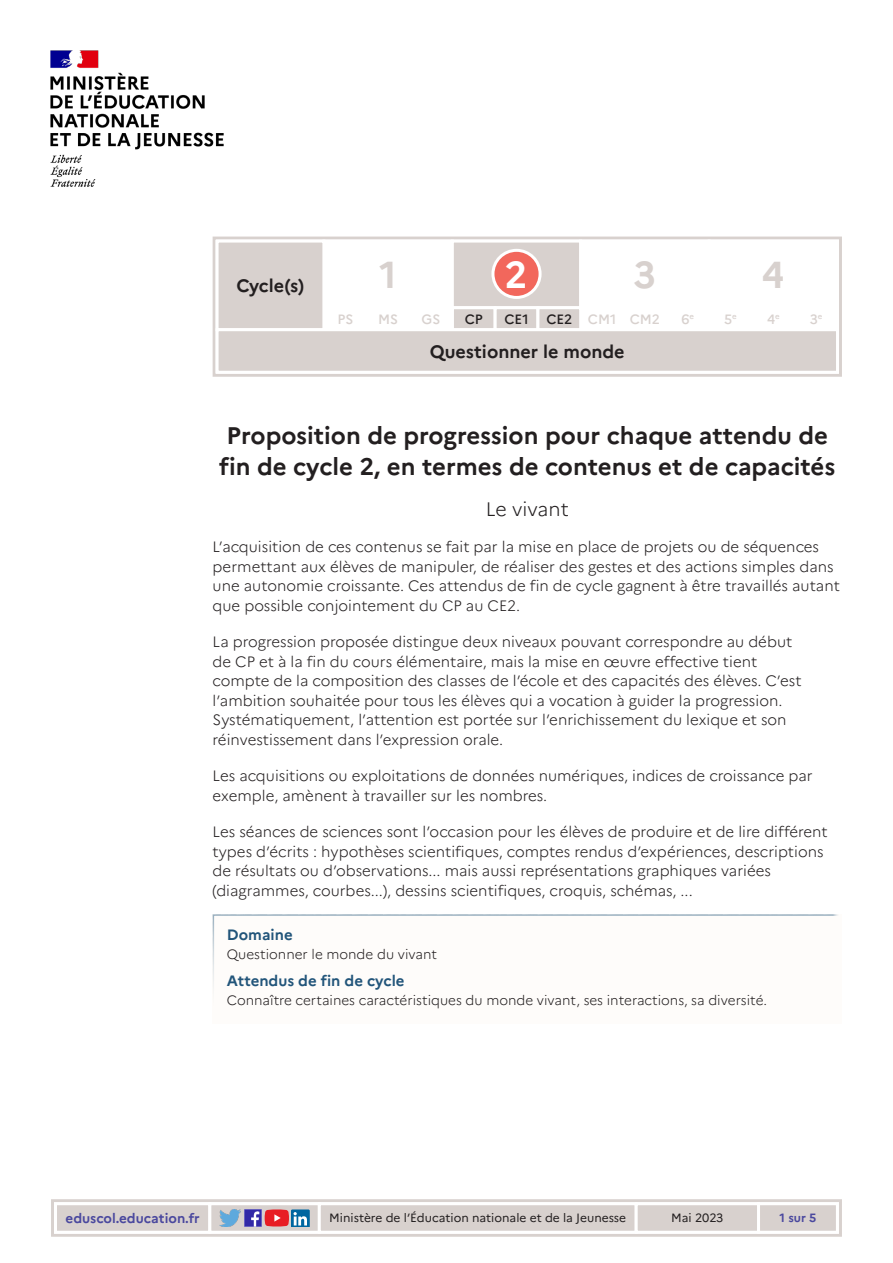
<style>
.page{position:relative;width:893px;height:1263px;background:#fff}
.page>*{position:absolute;margin:0;border:0;box-sizing:border-box;transform-origin:0 0}
.t1{font:700 37.5px "Marianne";color:#d8d1ce}
.t2{font:700 37.5px "Marianne";color:#fff}
._01_Titre_de_la_fich{font:700 24px/31.5px "Marianne";color:#231f20;text-align:center}
._02_Sous-titre{font:300 19.5px "Marianne";color:#231f20}
.t3{font:700 18px "Marianne";color:#231f20}
.Texte_courant{font:300 15px/19.5px "Marianne";color:#231f20}
._08_Titre_encadré{font:700 15px "Marianne";color:#22557a}
._08_txt_encadré{font:300 13.5px "Marianne";color:#231f20}
.t4{font:500 13.5px "Marianne";color:#d8d1ce}
.t5{font:700 13.5px "Marianne";color:#4a489e}
.t6{font:500 13.5px "Marianne";color:#231f20}
.t7{font:12px "Marianne";color:#231f20}
.t8{font:700 12px "Marianne";color:#4a489e}
.s1{color:#231f20}
</style>
<div class="page">
<div style="left:51px;top:1199px;width:791px;height:38px;border:3px solid #d8d1ce"></div>
<svg style="left:52px;top:1201px;width:788px;height:34px"></svg>
<img style="left:50px;top:50px;width:174px;height:137px">
<svg style="left:212px;top:236px;width:630px;height:141px"></svg>
<div style="left:322px;top:240px;width:132px;height:69px;background:#fff"></div>
<div style="left:451px;top:240px;width:131px;height:69px;background:#d8d1ce;border:3px solid #fff"></div>
<div style="left:579px;top:240px;width:132px;height:69px;border:3px solid #fff"></div>
<div style="left:452px;top:308px;width:43px;height:22px;background:#d8d1ce"></div>
<div style="left:451px;top:306px;width:46px;height:25px;border:3px solid #fff"></div>
<div style="left:324px;top:308px;width:43px;height:22px;background:#fff"></div>
<div style="left:495px;top:308px;width:43px;height:22px;background:#d8d1ce"></div>
<div style="left:494px;top:306px;width:45px;height:25px;border:3px solid #fff"></div>
<div style="left:367px;top:308px;width:42px;height:22px;background:#fff"></div>
<div style="left:538px;top:308px;width:43px;height:22px;background:#d8d1ce"></div>
<div style="left:536px;top:306px;width:46px;height:25px;border:3px solid #fff"></div>
<div style="left:410px;top:308px;width:42px;height:22px;background:#fff"></div>
<div style="left:408px;top:306px;width:46px;height:25px;border:3px solid #fff"></div>
<div style="left:217px;top:241px;width:107px;height:89px;background:#d8d1ce"></div>
<div style="left:216px;top:240px;width:109px;height:91px;border:3px solid #fff"></div>
<div style="left:217px;top:330px;width:620px;height:42px;background:#d8d1ce"></div>
<div style="left:216px;top:328px;width:623px;height:46px;border:3px solid #fff"></div>
<div style="left:363px;top:249px;width:50px;height:50px;border:3px solid #fff;border-radius:50%"></div>
<div style="left:493px;top:250px;width:47px;height:47px;background:#f2675c;border-radius:50%"></div>
<div style="left:491px;top:249px;width:51px;height:50px;border:3px solid #fff;border-radius:50%"></div>
<div style="left:621px;top:250px;width:47px;height:47px;background:#fff;border-radius:50%"></div>
<div style="left:620px;top:249px;width:50px;height:50px;border:3px solid #fff;border-radius:50%"></div>
<div style="left:750px;top:250px;width:47px;height:47px;background:#fff;border-radius:50%"></div>
<div style="left:748px;top:249px;width:50px;height:50px;border:3px solid #fff;border-radius:50%"></div>
<div style="left:213px;top:914px;width:629px;height:110px;background:#fefcfa"></div>
<p class="t3" style="left:237px;top:275px;width:69px">Cycle(s)</p>
<h1 class="t1" style="left:379px;top:252px;width:19px">1</h1>
<h1 class="t2" style="left:505px;top:252px;width:24px">2</h1>
<h1 class="t1" style="left:633px;top:252px;width:24px">3</h1>
<h1 class="t1" style="left:762px;top:252px;width:24px">4</h1>
<p class="t4" style="left:337px;top:311px;width:17px">PS</p>
<p class="t4" style="left:378px;top:311px;width:22px">MS</p>
<p class="t4" style="left:422px;top:311px;width:20px">GS</p>
<p class="t6" style="left:465px;top:311px;width:20px">CP</p>
<p class="t6" style="left:504px;top:311px;width:26px">CE1</p>
<p class="t4" style="left:546px;top:311px;width:115px"><span class="s1">CE2</span> CM1 CM2</p>
<p class="t4" style="left:681px;top:311px;width:14px">6<sup>e</sup></p>
<p class="t4" style="left:724px;top:311px;width:14px">5<sup>e</sup></p>
<p class="t4" style="left:767px;top:311px;width:14px">4<sup>e</sup></p>
<p class="t4" style="left:810px;top:311px;width:14px">3<sup>e</sup></p>
<p class="t3" style="left:430px;top:340px;width:196px">Questionner le monde</p>
<p class="_01_Titre_de_la_fich" style="left:219px;top:419px;width:618px">Proposition de progression pour chaque attendu de fin de cycle 2, en termes de contenus et de capacités</p>
<p class="_02_Sous-titre" style="left:486px;top:497px;width:84px">Le vivant</p>
<p class="Texte_courant" style="left:213px;top:537px;width:629px">L’acquisition de ces contenus se fait par la mise en place de projets ou de séquences permettant aux élèves de manipuler, de réaliser des gestes et des actions simples dans une autonomie croissante. Ces attendus de fin de cycle gagnent à être travaillés autant que possible conjointement du CP au CE2.</p>
<p class="Texte_courant" style="left:213px;top:632px;width:591px">La progression proposée distingue deux niveaux pouvant correspondre au début de CP et à la fin du cours élémentaire, mais la mise en œuvre effective tient compte de la composition des classes de l’école et des capacités des élèves. C’est l’ambition souhaitée pour tous les élèves qui a vocation à guider la progression.<br>Systématiquement, l’attention est portée sur l’enrichissement du lexique et son réinvestissement dans l’expression orale.</p>
<p class="Texte_courant" style="left:213px;top:766px;width:601px">Les acquisitions ou exploitations de données numériques, indices de croissance par exemple, amènent à travailler sur les nombres.</p>
<p class="Texte_courant" style="left:213px;top:822px;width:617px">Les séances de sciences sont l’occasion pour les élèves de produire et de lire différent types d’écrits : hypothèses scientifiques, comptes rendus d’expériences, descriptions de résultats ou d’observations... mais aussi représentations graphiques variées (diagrammes, courbes...), dessins scientifiques, croquis, schémas, ...</p>
<p class="_08_Titre_encadré" style="left:227px;top:925px;width:67px">Domaine</p>
<p class="_08_txt_encadré" style="left:227px;top:946px;width:212px">Questionner le monde du vivant</p>
<p class="_08_Titre_encadré" style="left:227px;top:971px;width:179px">Attendus de fin de cycle</p>
<p class="_08_txt_encadré" style="left:227px;top:992px;width:542px">Connaître certaines caractéristiques du monde vivant, ses interactions, sa diversité.</p>
<p class="t5" style="left:66px;top:1210px;width:136px">eduscol.education.fr</p>
<p class="t7" style="left:329px;top:1211px;width:298px">Ministère de l’Éducation nationale et de la Jeunesse</p>
<p class="t7" style="left:671px;top:1211px;width:54px">Mai 2023</p>
<p class="t8" style="left:780px;top:1211px;width:38px">1 sur 5</p>
</div>
